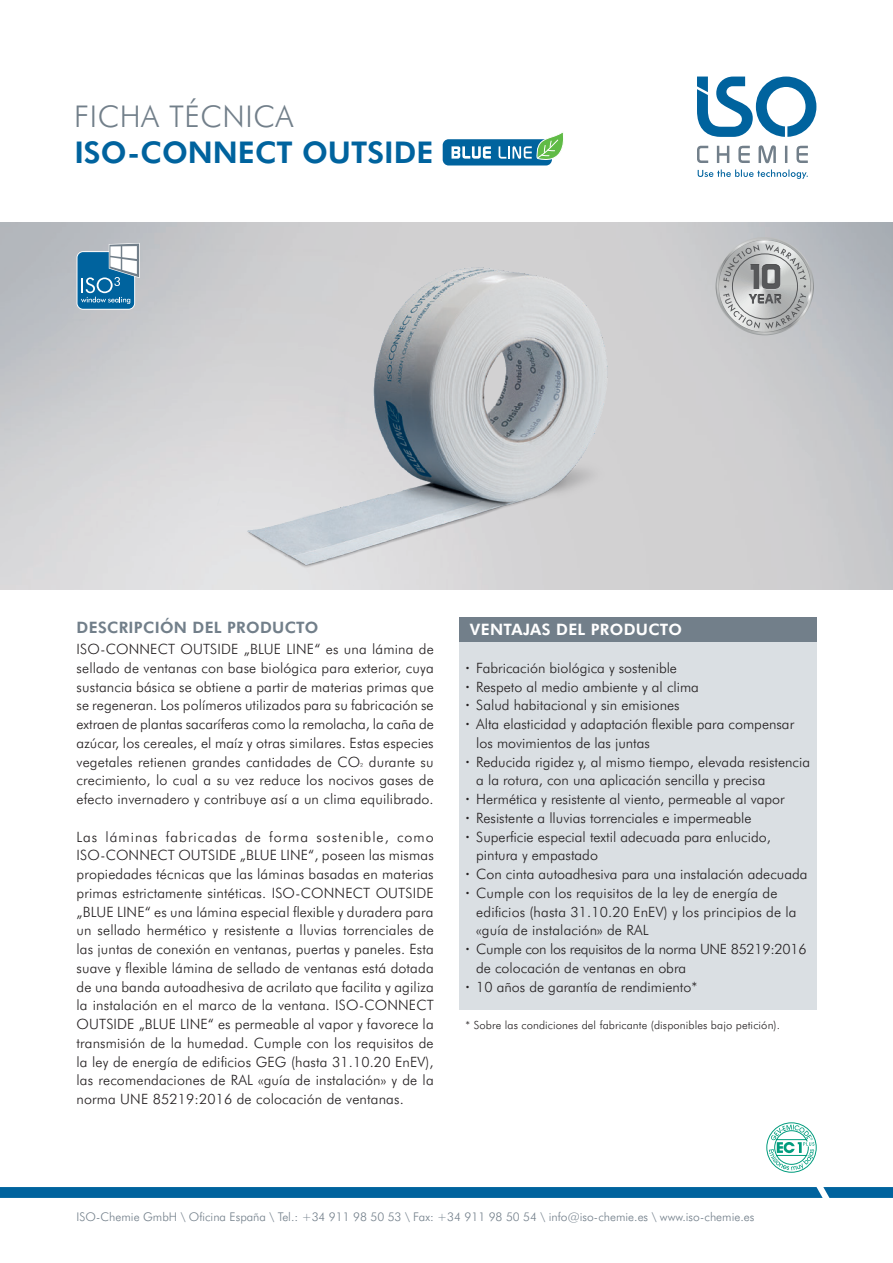
<style>
.page{position:relative;width:893px;height:1263px;background:#fff}
.page>*{position:absolute;margin:0;border:0;box-sizing:border-box;transform-origin:0 0}
.t1{font:800 30px "Futura BT";color:#00639e}
.t2{font:300 30px "Futura BT";letter-spacing:.02em;color:#727f8a}
.t3{font:800 15.75px "Futura BT";letter-spacing:.02em;color:#727f8a}
.t4{font:800 15.75px "Futura BT";letter-spacing:.02em;color:#fff}
.t5{font:300 14.25px/18.8px "Futura BT";color:#231f20;text-align:justify}
.t6{font:300 14.25px "Futura BT";letter-spacing:-.02em;color:#231f20}
.t7{font:300 12px "Futura BT";color:#727f8a}
.t8{font:300 11.25px "Futura BT";letter-spacing:.01em;color:#231f20}
.s1{font-weight:800}
</style>
<div class="page">
<img style="left:0;top:223px;width:893px;height:366px">
<svg style="left:77px;top:243px;width:63px;height:67px;background:#5c96b8"></svg>
<svg style="left:767px;top:1122px;width:49px;height:50px"></svg>
<div style="left:443px;top:139px;width:109px;height:26px;background:#00639e;border-radius:6px"></div>
<svg style="left:451px;top:146px;width:40px;height:13px"></svg>
<svg style="left:499px;top:132px;width:65px;height:33px"></svg>
<svg style="left:719px;top:238px;width:93px;height:94px;background:#b3b5b5"></svg>
<div style="left:459px;top:617px;width:357px;height:25px;background:#727f8a"></div>
<div style="left:459px;top:642px;width:357px;height:368px;background:#dadfe3"></div>
<svg style="left:0;top:1187px;width:893px;height:11px;background:#04659f"></svg>
<svg style="left:697px;top:145px;width:111px;height:18px"></svg>
<svg style="left:698px;top:169px;width:110px;height:10px"></svg>
<svg style="left:697px;top:77px;width:119px;height:60px"></svg>
<h1 class="t2" style="left:74px;top:98px;width:221px">FICHA TÉCNICA</h1>
<h1 class="t1" style="left:74px;top:134px;width:361px">ISO-CONNECT OUTSIDE</h1>
<p class="t3" style="left:77px;top:618px;width:243px">DESCRIPCIÓN DEL PRODUCTO</p>
<p class="t5" style="left:77px;top:639px;width:359px">ISO-CONNECT OUTSIDE „BLUE LINE“ es una lámina de sellado de ventanas con base biológica para exterior, cuya sustancia básica se obtiene a partir de materias primas que se regeneran. Los polímeros utilizados para su fabricación se extraen de plantas sacaríferas como la remolacha, la caña de azúcar, los cereales, el maíz y otras similares. Estas especies vegetales retienen grandes cantidades de CO<sub>²</sub> durante su crecimiento, lo cual a su vez reduce los nocivos gases de efecto invernadero y contribuye así a un clima equilibrado.</p>
<p class="t5" style="left:77px;top:827px;width:359px">Las láminas fabricadas de forma sostenible, como ISO-CONNECT OUTSIDE „BLUE LINE“, poseen las mismas propiedades técnicas que las láminas basadas en materias primas estrictamente sintéticas. ISO-CONNECT OUTSIDE „BLUE LINE“ es una lámina especial flexible y duradera para un sellado hermético y resistente a lluvias torrenciales de las juntas de conexión en ventanas, puertas y paneles. Esta suave y flexible lámina de sellado de ventanas está dotada de una banda autoadhesiva de acrilato que facilita y agiliza la instalación en el marco de la ventana. ISO-CONNECT OUTSIDE „BLUE LINE“ es permeable al vapor y favorece la transmisión de la humedad. Cumple con los requisitos de la ley de energía de edificios GEG (hasta 31.10.20 EnEV), las recomendaciones de RAL «guía de instalación» y de la norma UNE 85219:2016 de colocación de ventanas.</p>
<p class="t4" style="left:470px;top:620px;width:214px">VENTAJAS DEL PRODUCTO</p>
<p class="t5" style="left:466px;top:658px;width:213px"><span class="s1">·</span> Fabricación biológica y sostenible</p>
<p class="t5" style="left:466px;top:677px;width:235px"><span class="s1">·</span> Respeto al medio ambiente y al clima</p>
<p class="t5" style="left:466px;top:696px;width:215px"><span class="s1">·</span> Salud habitacional y sin emisiones</p>
<p class="t5" style="left:466px;top:714px;width:330px"><span class="s1">·</span> Alta elasticidad y adaptación flexible para compensar</p>
<p class="t5" style="left:476px;top:733px;width:175px">los movimientos de las juntas</p>
<p class="t5" style="left:466px;top:752px;width:346px"><span class="s1">·</span> Reducida rigidez y, al mismo tiempo, elevada resistencia</p>
<p class="t5" style="left:476px;top:771px;width:291px">a la rotura, con una aplicación sencilla y precisa</p>
<p class="t5" style="left:466px;top:789px;width:321px"><span class="s1">·</span> Hermética y resistente al viento, permeable al vapor</p>
<p class="t5" style="left:466px;top:808px;width:287px"><span class="s1">·</span> Resistente a lluvias torrenciales e impermeable</p>
<p class="t5" style="left:466px;top:827px;width:307px"><span class="s1">·</span> Superficie especial textil adecuada para enlucido,</p>
<p class="t5" style="left:476px;top:846px;width:123px">pintura y empastado</p>
<p class="t5" style="left:466px;top:864px;width:343px"><span class="s1">·</span> Con cinta autoadhesiva para una instalación adecuada</p>
<p class="t5" style="left:466px;top:883px;width:313px"><span class="s1">·</span> Cumple con los requisitos de la ley de energía de</p>
<p class="t5" style="left:476px;top:902px;width:322px">edificios (hasta 31.10.20 EnEV) y los principios de la</p>
<p class="t5" style="left:476px;top:921px;width:174px">«guía de instalación» de RAL</p>
<p class="t6" style="left:466px;top:940px;width:342px"><span class="s1">·</span> Cumple con los requisitos de la norma UNE 85219:2016</p>
<p class="t5" style="left:476px;top:958px;width:211px">de colocación de ventanas en obra</p>
<p class="t5" style="left:466px;top:977px;width:233px"><span class="s1">·</span> 10 años de garantía de rendimiento*</p>
<p class="t8" style="left:466px;top:1018px;width:316px">* Sobre las condiciones del fabricante (disponibles bajo petición).</p>
<p class="t7" style="left:77px;top:1209px;width:679px">ISO-Chemie GmbH \ Oficina España \ Tel.: +34 911 98 50 53 \ Fax: +34 911 98 50 54 \ info@iso-chemie.es \ www.iso-chemie.es</p>
</div>
